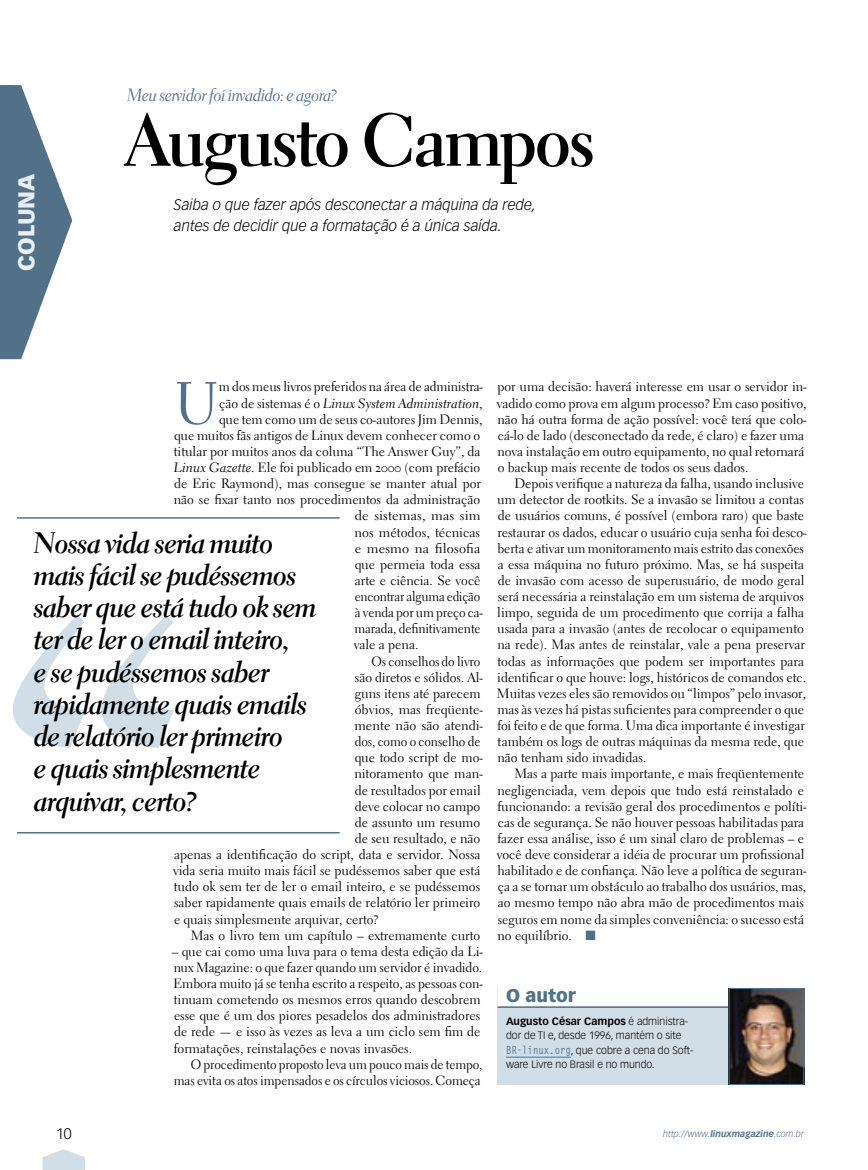
<style>
.page{position:relative;width:868px;height:1170px;background:#fff}
.page>*{position:absolute;margin:0;border:0;box-sizing:border-box;transform-origin:0 0}
.t1{font:75px "Electra LT Std Bold Display";letter-spacing:-.005em;color:#000}
.t2{font:59.4px "Electra LT Std";color:#527189}
.t3{font:30px/32.2px "Electra LT Std Bold Cursive Dis";color:#000}
.t4{font:900 22.5px "Vectora LT Std";color:#e8eef3}
.t5{font:18px "Electra LT Std Cursive Display";color:#527189}
.t6{font:900 18px "Vectora LT Std";color:#527189}
.t7{font:italic 300 15px/21px "Vectora LT Std";color:#000}
.t8{font:300 15px "Vectora LT Std";color:#000}
.t9{font:13.5px/16px "Electra LT Std";color:#000}
.t10{font:13.5px "Electra LT Std Cursive";color:#000}
.t11{font:13.5px "Electra LT Std";color:#000;scale:1.05 1}
.t12{font:13.5px "Electra LT Std";color:#000;scale:.96 1}
.t13{font:300 10.5px/14.5px "Vectora LT Std";color:#000}
.t14{font:italic 300 9px "Vectora LT Std";color:#527189}
.s1{font-family:"Electra LT Std"}
.s2{font-family:"Electra LT Std Cursive"}
.s3{color:#527189}
.s4{font-weight:700}
.s5{font-family:"Letter Gothic Std";font-weight:700;font-size:11.25px;color:#527189}
</style>
<div class="page">
<svg style="left:0;top:85px;width:72px;height:274px"></svg>
<svg style="left:43px;top:1149px;width:42px;height:20px"></svg>
<svg style="left:13px;top:615px;width:161px;height:133px"></svg>
<hr style="left:17px;top:517px;width:322px;height:1px;background:#527189">
<hr style="left:17px;top:831px;width:322px;height:2px;background:#527189">
<div style="left:497px;top:988px;width:307px;height:96px;background:#d1dde7"></div>
<div style="left:497px;top:983px;width:307px;height:23px;background:#fff"></div>
<hr style="left:497px;top:1006px;width:307px;height:1px;background:#527189">
<hr style="left:506px;top:1056px;width:64px;height:1px;background:#527189">
<img style="left:730px;top:990px;width:72px;height:92px">
<div style="left:728px;top:988px;width:76px;height:96px;border:1px solid #527189"></div>
<h3 class="t4" style="left:12px;top:270px;width:98px;rotate:-90deg">COLUNA</h3>
<h3 class="t5" style="left:128px;top:85px;width:210px">Meu servidor foi invadido: e agora?</h3>
<h1 class="t1" style="left:128px;top:95px;width:468px">Augusto Campos</h1>
<p class="t7" style="left:174px;top:194px;width:363px">Saiba o que fazer após desconectar a máquina da rede, antes de decidir que a formatação é a única saída.</p>
<h2 class="t2" style="left:174px;top:367px;width:47px">U</h2>
<p class="t9" style="left:219px;top:379px;width:266px">m dos meus livros preferidos na área de administra-</p>
<p class="t10" style="left:219px;top:395px;width:265px"><span class="s1">ção de sistemas é o</span> Linux System Administration<span class="s1">,</span></p>
<p class="t9" style="left:219px;top:411px;width:265px">que tem como um de seus co-autores Jim Dennis,</p>
<p class="t9" style="left:174px;top:427px;width:308px">que muitos fãs antigos de Linux devem conhecer como o</p>
<p class="t9" style="left:174px;top:443px;width:308px">titular por muitos anos da coluna “The Answer Guy”, da</p>
<p class="t9" style="left:174px;top:459px;width:308px"><span class="s2">Linux Gazette</span>. Ele foi publicado em 2000 (com prefácio</p>
<p class="t9" style="left:174px;top:475px;width:308px">de Eric Raymond), mas consegue se manter atual por</p>
<p class="t9" style="left:174px;top:491px;width:308px">não se fixar tanto nos procedimentos da administração</p>
<p class="t11" style="left:355px;top:507px;width:121px">de sistemas, mas sim</p>
<p class="t9" style="left:354px;top:524px;width:127px">nos métodos, técnicas</p>
<p class="t11" style="left:354px;top:539px;width:121px">e mesmo na filosofia</p>
<p class="t9" style="left:354px;top:556px;width:127px">que permeia toda essa</p>
<p class="t9" style="left:355px;top:572px;width:127px">arte e ciência. Se você</p>
<p class="t12" style="left:354px;top:588px;width:132px">encontrar alguma edição</p>
<p class="t9" style="left:355px;top:604px;width:130px">à venda por um preço ca-</p>
<p class="t9" style="left:354px;top:620px;width:128px">marada, definitivamente</p>
<p class="t9" style="left:354px;top:636px;width:66px">vale a pena.</p>
<p class="t9" style="left:371px;top:653px;width:110px">Os conselhos do livro</p>
<p class="t9" style="left:355px;top:669px;width:130px">são diretos e sólidos. Al-</p>
<p class="t9" style="left:355px;top:685px;width:127px">guns itens até parecem</p>
<p class="t9" style="left:355px;top:701px;width:130px">óbvios, mas freqüente-</p>
<p class="t9" style="left:354px;top:717px;width:130px">mente não são atendi-</p>
<p class="t9" style="left:355px;top:733px;width:127px">dos, como o conselho de</p>
<p class="t9" style="left:354px;top:749px;width:130px">que todo script de mo-</p>
<p class="t9" style="left:354px;top:765px;width:130px">nitoramento que man-</p>
<p class="t9" style="left:355px;top:781px;width:127px">de resultados por email</p>
<p class="t9" style="left:355px;top:798px;width:127px">deve colocar no campo</p>
<p class="t9" style="left:355px;top:814px;width:127px">de assunto um resumo</p>
<p class="t9" style="left:355px;top:830px;width:127px">de seu resultado, e não</p>
<p class="t9" style="left:174px;top:846px;width:308px">apenas a identificação do script, data e servidor. Nossa</p>
<p class="t9" style="left:173px;top:862px;width:309px">vida seria muito mais fácil se pudéssemos saber que está</p>
<p class="t9" style="left:174px;top:878px;width:308px">tudo ok sem ter de ler o email inteiro, e se pudéssemos</p>
<p class="t9" style="left:174px;top:894px;width:307px">saber rapidamente quais emails de relatório ler primeiro</p>
<p class="t9" style="left:174px;top:910px;width:206px">e quais simplesmente arquivar, certo?</p>
<p class="t9" style="left:191px;top:927px;width:291px">Mas o livro tem um capítulo – extremamente curto</p>
<p class="t9" style="left:172px;top:943px;width:313px">– que cai como uma luva para o tema desta edição da Li&shy;nux Magazine: o que fazer quando um servidor é invadido.<br>Embora muito já se tenha escrito a respeito, as pessoas con&shy;tinuam cometendo os mesmos erros quando descobrem esse que é um dos piores pesadelos dos administradores de rede — e isso às vezes as leva a um ciclo sem fim de formatações, reinstalações e novas invasões.</p>
<p class="t9" style="left:174px;top:1055px;width:310px;text-align:right">O procedimento proposto leva um pouco mais de tempo, mas evita os atos impensados e os círculos viciosos. Começa</p>
<h3 class="t3" style="left:34px;top:526px;width:284px">Nossa vida seria muito mais fácil se pudéssemos saber que está tudo ok sem ter de ler o email inteiro,<br>e se pudéssemos saber rapidamente quais emails de relatório ler primeiro<br>e quais simplesmente arquivar, certo?</h3>
<p class="t9" style="left:496px;top:379px;width:311px">por uma decisão: haverá interesse em usar o servidor in&shy;vadido como prova em algum processo? Em caso positivo, não há outra forma de ação possível: você terá que colo&shy;cá-lo de lado (desconectado da rede, é claro) e fazer uma nova instalação em outro equipamento, no qual retornará o backup mais recente de todos os seus dados.</p>
<p class="t9" style="left:497px;top:475px;width:311px;text-indent:18px">Depois verifique a natureza da falha, usando inclusive um detector de rootkits. Se a invasão se limitou a contas de usuários comuns, é possível (embora raro) que baste restaurar os dados, educar o usuário cuja senha foi desco&shy;berta e ativar um monitoramento mais estrito das conexões a essa máquina no futuro próximo. Mas, se há suspeita de invasão com acesso de superusuário, de modo geral será necessária a reinstalação em um sistema de arquivos limpo, seguida de um procedimento que corrija a falha usada para a invasão (antes de recolocar o equipamento na rede). Mas antes de reinstalar, vale a pena preservar todas as informações que podem ser importantes para identificar o que houve: logs, históricos de comandos etc.<br>Muitas vezes eles são removidos ou “limpos” pelo invasor, mas às vezes há pistas suficientes para compreender o que foi feito e de que forma. Uma dica importante é investigar também os logs de outras máquinas da mesma rede, que não tenham sido invadidas.</p>
<p class="t9" style="left:496px;top:765px;width:311px;text-indent:18px">Mas a parte mais importante, e mais freqüentemente negligenciada, vem depois que tudo está reinstalado e funcionando: a revisão geral dos procedimentos e políti&shy;cas de segurança. Se não houver pessoas habilitadas para fazer essa análise, isso é um sinal claro de problemas – e você deve considerar a idéia de procurar um profissional habilitado e de confiança. Não leve a política de seguran&shy;ça a se tornar um obstáculo ao trabalho dos usuários, mas, ao mesmo tempo não abra mão de procedimentos mais seguros em nome da simples conveniência: o sucesso está no equilíbrio. <span class="s3">■</span></p>
<h3 class="t6" style="left:506px;top:984px;width:71px">O autor</h3>
<p class="t13" style="left:506px;top:1013px;width:189px"><span class="s4">Augusto César Campos</span> é administra&shy;dor de TI e, desde 1996, mantém o site <span class="s5">BR-linux.org</span>, que cobre a cena do Soft&shy;ware Livre no Brasil e no mundo.</p>
<p class="t8" style="left:56px;top:1124px;width:17px">10</p>
<p class="t14" style="left:663px;top:1127px;width:142px">http://www.<span class="s4">linuxmagazine</span>.com.br</p>
</div>
